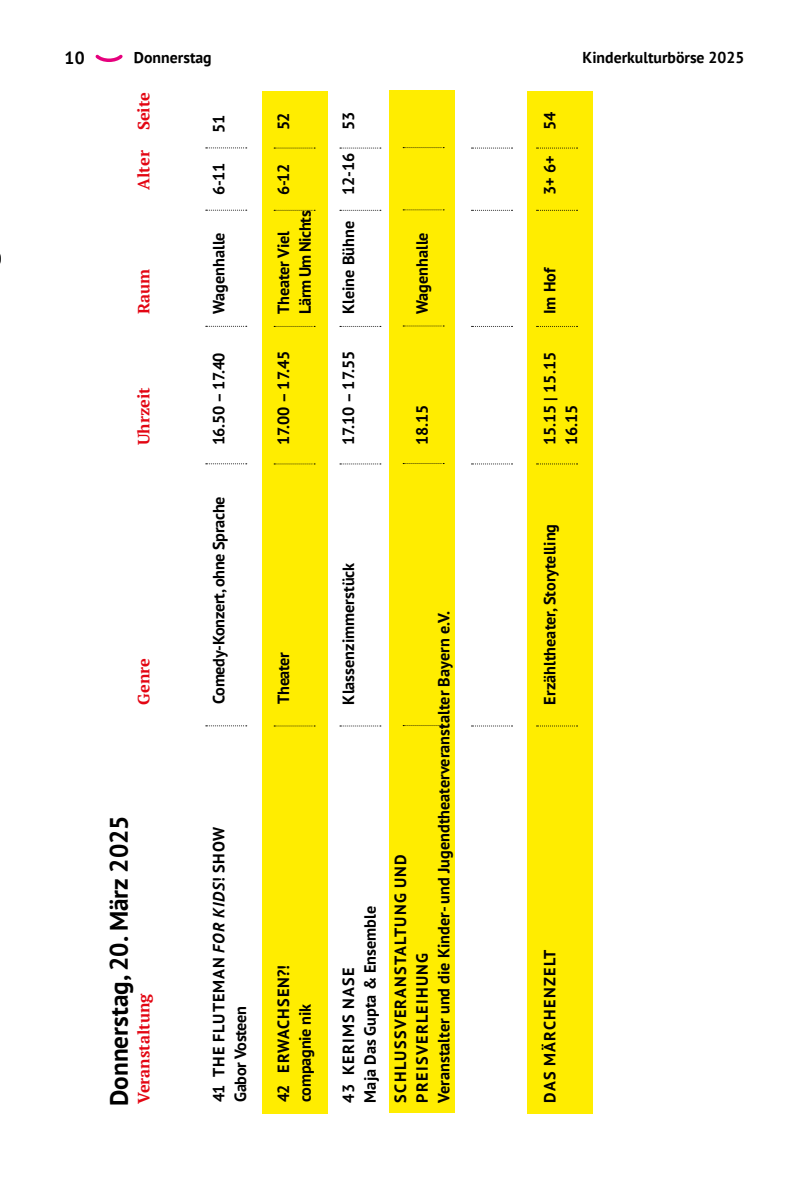
<style>
.page{position:relative;width:794px;height:1191px;background:#fff}
.page>*{position:absolute;margin:0;border:0;box-sizing:border-box;transform-origin:0 0}
.t1{font:700 25.2px "PT Sans";color:#000}
.t2{font:700 17.5px "PT Sans";color:#000}
.t3{font:700 16.28px "PT Sans";color:#000}
.t4{font:700 16.28px "PT Sans";letter-spacing:-.02em;color:#000}
.t5{font:700 16.28px/30.4px "PT Sans";letter-spacing:.045em;color:#000}
.t6{font:700 16.28px "PT Sans";letter-spacing:.08em;color:#000}
.t7{font:700 16.28px "PT Serif";color:#e30613}
.t8{font:700 16.28px "PT Sans";letter-spacing:.06em;color:#000}
.t9{font:700 16.28px "PT Sans";letter-spacing:-.03em;color:#000}
.t10{font:700 15.75px "PT Sans";color:#000}
.s1{font-style:italic}
</style>
<div class="page">
<svg style="left:95px;top:54px;width:28px;height:8px"></svg>
<div style="left:262px;top:91px;width:65px;height:1022px;background:#ffed00"></div>
<div style="left:526px;top:91px;width:66px;height:1022px;background:#ffed00"></div>
<div style="left:389px;top:90px;width:66px;height:1022px;background:#ffed00"></div>
<svg style="left:274px;top:725px;width:41px;height:1px"></svg>
<svg style="left:274px;top:463px;width:41px;height:1px"></svg>
<svg style="left:274px;top:326px;width:41px;height:1px"></svg>
<svg style="left:274px;top:210px;width:41px;height:1px"></svg>
<svg style="left:274px;top:148px;width:41px;height:1px"></svg>
<svg style="left:206px;top:725px;width:41px;height:1px"></svg>
<svg style="left:206px;top:463px;width:41px;height:1px"></svg>
<svg style="left:206px;top:326px;width:41px;height:1px"></svg>
<svg style="left:206px;top:210px;width:41px;height:1px"></svg>
<svg style="left:206px;top:147px;width:41px;height:1px"></svg>
<svg style="left:340px;top:725px;width:41px;height:1px"></svg>
<svg style="left:340px;top:463px;width:41px;height:1px"></svg>
<svg style="left:340px;top:326px;width:41px;height:1px"></svg>
<svg style="left:340px;top:210px;width:41px;height:1px"></svg>
<svg style="left:340px;top:148px;width:41px;height:1px"></svg>
<svg style="left:471px;top:725px;width:41px;height:1px"></svg>
<svg style="left:471px;top:463px;width:41px;height:1px"></svg>
<svg style="left:471px;top:326px;width:41px;height:1px"></svg>
<svg style="left:471px;top:210px;width:41px;height:1px"></svg>
<svg style="left:471px;top:148px;width:41px;height:1px"></svg>
<svg style="left:403px;top:725px;width:41px;height:1px"></svg>
<svg style="left:403px;top:463px;width:41px;height:1px"></svg>
<svg style="left:403px;top:325px;width:41px;height:1px"></svg>
<svg style="left:403px;top:209px;width:41px;height:1px"></svg>
<svg style="left:403px;top:147px;width:41px;height:1px"></svg>
<svg style="left:536px;top:725px;width:41px;height:1px"></svg>
<svg style="left:536px;top:463px;width:41px;height:1px"></svg>
<svg style="left:536px;top:326px;width:41px;height:1px"></svg>
<svg style="left:536px;top:210px;width:41px;height:1px"></svg>
<svg style="left:536px;top:148px;width:41px;height:1px"></svg>
<p class="t2" style="left:64px;top:46px;width:22px">10</p>
<p class="t10" style="left:134px;top:47px;width:79px">Donnerstag</p>
<p class="t10" style="left:582px;top:47px;width:163px">Kinderkulturbörse 2025</p>
<p class="t7" style="left:133px;top:190px;width:99px;rotate:-90deg">Alter Seite</p>
<p class="t7" style="left:133px;top:314px;width:47px;rotate:-90deg">Raum</p>
<p class="t7" style="left:133px;top:445px;width:59px;rotate:-90deg">Uhrzeit</p>
<p class="t7" style="left:133px;top:704px;width:48px;rotate:-90deg">Genre</p>
<h1 class="t1" style="left:102px;top:1106px;width:292px;rotate:-90deg">Donnerstag, 20. März 2025</h1>
<p class="t7" style="left:133px;top:1103px;width:112px;rotate:-90deg">Veranstaltung</p>
<p class="t3" style="left:208px;top:133px;width:20px;rotate:-90deg">51</p>
<p class="t3" style="left:208px;top:195px;width:34px;rotate:-90deg">6-11</p>
<p class="t3" style="left:208px;top:314px;width:83px;rotate:-90deg">Wagenhalle</p>
<p class="t3" style="left:208px;top:445px;width:94px;rotate:-90deg">16.50 – 17.40</p>
<p class="t4" style="left:208px;top:704px;width:209px;rotate:-90deg">Comedy-Konzert, ohne Sprache</p>
<p class="t8" style="left:208px;top:1102px;width:277px;rotate:-90deg">41 THE FLUTEMAN <span class="s1">FOR KIDS</span>! SHOW</p>
<p class="t4" style="left:229px;top:1102px;width:98px;rotate:-90deg">Gabor Vosteen</p>
<p class="t3" style="left:273px;top:130px;width:19px;rotate:-90deg">52</p>
<p class="t3" style="left:273px;top:195px;width:33px;rotate:-90deg">6-12</p>
<p class="t3" style="left:273px;top:314px;width:85px;rotate:-90deg">Theater Viel</p>
<p class="t9" style="left:294px;top:314px;width:105px;rotate:-90deg">Lärm Um Nichts</p>
<p class="t3" style="left:273px;top:445px;width:96px;rotate:-90deg">17.00 – 17.45</p>
<p class="t3" style="left:338px;top:130px;width:20px;rotate:-90deg">53</p>
<p class="t3" style="left:338px;top:195px;width:44px;rotate:-90deg">12-16</p>
<p class="t3" style="left:338px;top:314px;width:94px;rotate:-90deg">Kleine Bühne</p>
<p class="t3" style="left:338px;top:445px;width:96px;rotate:-90deg">17.10 – 17.55</p>
<p class="t3" style="left:411px;top:314px;width:83px;rotate:-90deg">Wagenhalle</p>
<p class="t3" style="left:411px;top:445px;width:42px;rotate:-90deg">18.15</p>
<p class="t4" style="left:273px;top:704px;width:54px;rotate:-90deg">Theater</p>
<p class="t8" style="left:273px;top:1102px;width:139px;rotate:-90deg">42 ERWACHSEN?!</p>
<p class="t3" style="left:294px;top:1102px;width:100px;rotate:-90deg">compagnie nik</p>
<p class="t3" style="left:338px;top:704px;width:143px;rotate:-90deg">Klassenzimmerstück</p>
<p class="t6" style="left:338px;top:1102px;width:137px;rotate:-90deg">43 KERIMS NASE</p>
<p class="t5" style="left:354px;top:1102px;width:250px;rotate:-90deg">Maja Das Gupta &amp; Ensemble<br>SCHLUSSVERANSTALTUNG UND</p>
<p class="t6" style="left:411px;top:1102px;width:151px;rotate:-90deg">PREISVERLEIHUNG</p>
<p class="t3" style="left:433px;top:1102px;width:493px;rotate:-90deg">Veranstalter und die Kinder- und Jugendtheaterveranstalter Bayern e.V.</p>
<p class="t3" style="left:539px;top:130px;width:20px;rotate:-90deg">54</p>
<p class="t3" style="left:539px;top:195px;width:41px;rotate:-90deg">3+ 6+</p>
<p class="t3" style="left:539px;top:314px;width:48px;rotate:-90deg">Im Hof</p>
<p class="t3" style="left:539px;top:445px;width:95px;rotate:-90deg">15.15 | 15.15</p>
<p class="t3" style="left:560px;top:445px;width:42px;rotate:-90deg">16.15</p>
<p class="t3" style="left:539px;top:704px;width:182px;rotate:-90deg">Erzähltheater, Storytelling</p>
<p class="t6" style="left:539px;top:1102px;width:154px;rotate:-90deg">DAS MÄRCHENZELT</p>
</div>
